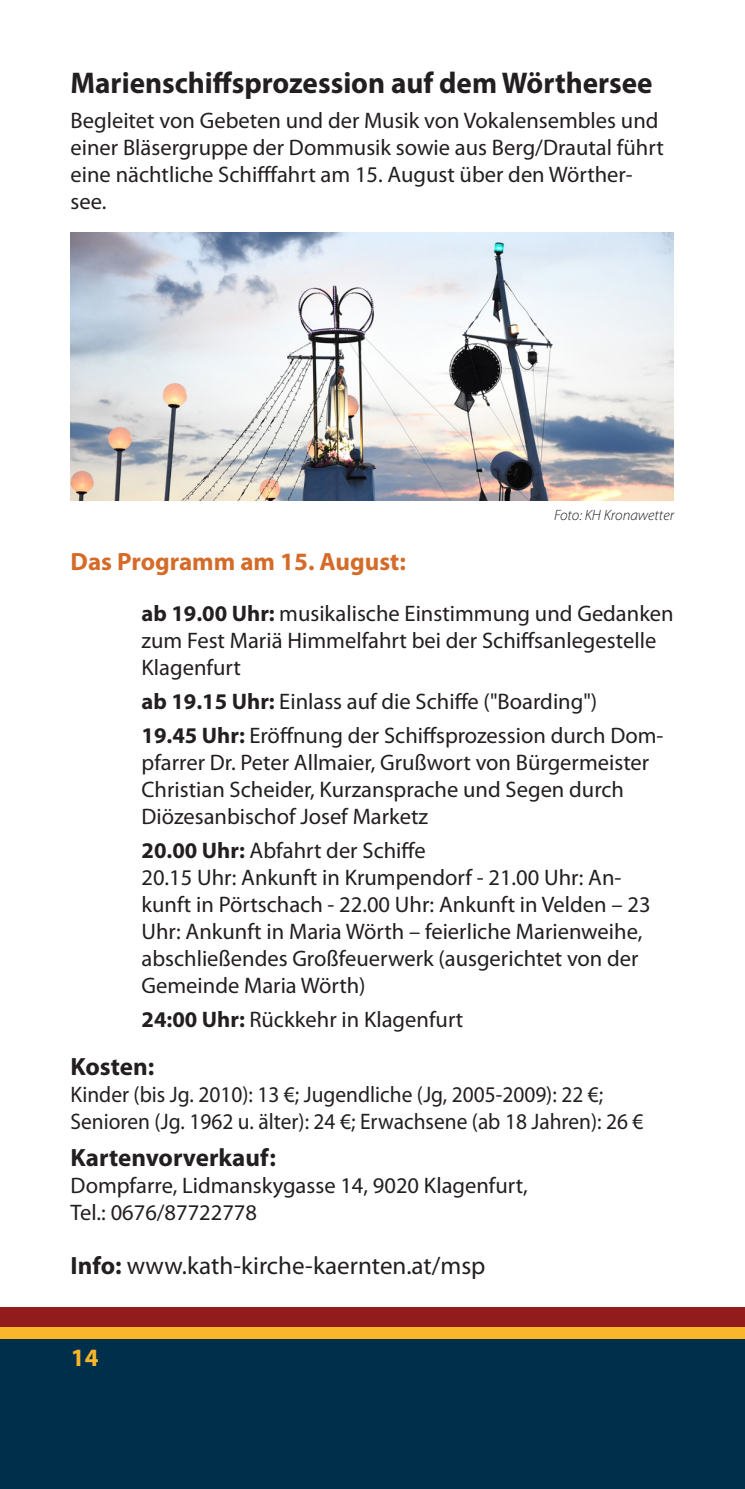
<style>
.page{position:relative;width:745px;height:1489px;background:#fff}
.page>*{position:absolute;margin:0;border:0;box-sizing:border-box;transform-origin:0 0}
.t1{font:700 30px "Myriad Pro";color:#231f20}
.t2{font:25px "Myriad Pro";color:#231f20}
.t3{font:700 25px "Myriad Pro";color:#231f20}
.t4{font:700 25px "Myriad Pro";color:#d56b29}
.t5{font:700 25px "Myriad Pro";color:#fab62b}
.t6{font:22.5px/27px "Myriad Pro";color:#231f20}
.t7{font:22.5px/27px "Myriad Pro";color:#231f20;scale:.95 1}
.t8{font:italic 300 15px "Myriad Pro";color:#231f20}
.s1{font-weight:700}
</style>
<div class="page">
<div style="left:0;top:1306px;width:744px;height:182px;background:#921b1c"></div>
<div style="left:0;top:1333px;width:744px;height:155px;background:#002f4b"></div>
<div style="left:0;top:1327px;width:744px;height:11px;background:#fab62b"></div>
<img style="left:71px;top:232px;width:602px;height:268px">
<h1 class="t1" style="left:71px;top:66px;width:583px">Marienschiffsprozession auf dem Wörthersee</h1>
<p class="t6" style="left:71px;top:107px;width:594px">Begleitet von Gebeten und der Musik von Vokalensembles und einer Bläsergruppe der Dommusik sowie aus Berg/Drautal führt eine nächtliche Schifffahrt am 15. August über den Wörther&shy;see.</p>
<p class="t8" style="left:553px;top:506px;width:121px">Foto: KH Kronawetter</p>
<p class="t4" style="left:71px;top:547px;width:336px">Das Programm am 15. August:</p>
<p class="t6" style="left:141px;top:600px;width:533px"><span class="s1">ab 19.00 Uhr:</span> musikalische Einstimmung und Gedanken zum Fest Mariä Himmelfahrt bei der Schiffsanlegestelle<br>Klagenfurt</p>
<p class="t6" style="left:141px;top:684px;width:523px;line-height:34px"><span class="s1">ab 19.15 Uhr:</span> Einlass auf die Schiffe ("Boarding")<br><span class="s1">19.45 Uhr:</span> Eröffnung der Schiffsprozession durch Dom-</p>
<p class="t6" style="left:141px;top:749px;width:509px">pfarrer Dr. Peter Allmaier, Grußwort von Bürgermeister<br>Christian Scheider, Kurzansprache und Segen durch<br>Diözesanbischof Josef Marketz</p>
<p class="t6" style="left:141px;top:837px;width:510px"><span class="s1">20.00 Uhr:</span> Abfahrt der Schiffe<br>20.15 Uhr: Ankunft in Krumpendorf - 21.00 Uhr: An&shy;kunft in Pörtschach - 22.00 Uhr: Ankunft in Velden – 23<br>Uhr: Ankunft in Maria Wörth – feierliche Marienweihe, abschließendes Großfeuerwerk (ausgerichtet von der Gemeinde Maria Wörth)</p>
<p class="t6" style="left:141px;top:1006px;width:323px"><span class="s1">24:00 Uhr:</span> Rückkehr in Klagenfurt</p>
<p class="t3" style="left:71px;top:1052px;width:85px">Kosten:</p>
<p class="t7" style="left:71px;top:1080px;width:604px">Kinder (bis Jg. 2010): 13 €; Jugendliche (Jg, 2005-2009): 22 €;<br>Senioren (Jg. 1962 u. älter): 24 €; Erwachsene (ab 18 Jahren): 26 €</p>
<p class="t3" style="left:71px;top:1143px;width:206px">Kartenvorverkauf:</p>
<p class="t6" style="left:71px;top:1171px;width:458px">Dompfarre, Lidmanskygasse 14, 9020 Klagenfurt,<br>Tel.: 0676/87722778</p>
<p class="t2" style="left:71px;top:1252px;width:416px"><span class="s1">Info:</span> www.kath-kirche-kaernten.at/msp</p>
<p class="t5" style="left:71px;top:1343px;width:29px">14</p>
</div>
